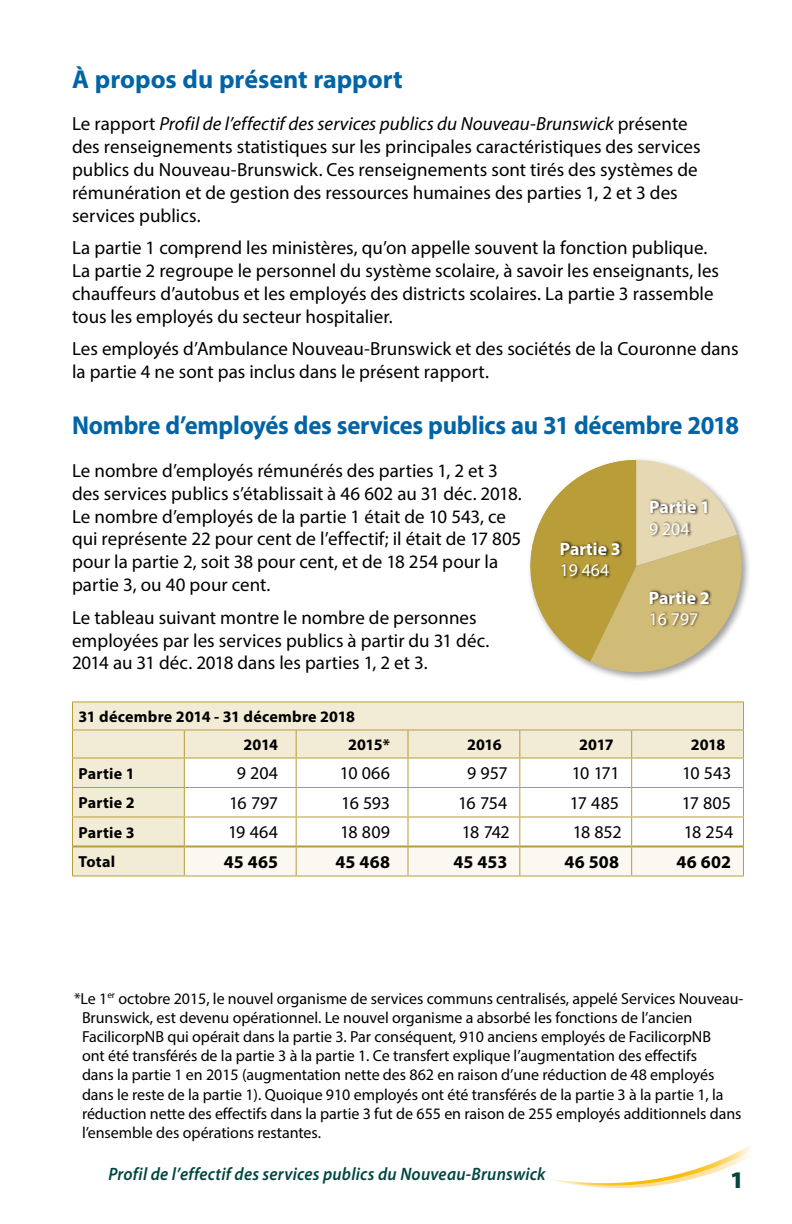
<style>
.page{position:relative;width:792px;height:1224px;background:#fff}
.page>*{position:absolute;margin:0;border:0;box-sizing:border-box;transform-origin:0 0}
.t1{font:700 26px "Myriad Pro";letter-spacing:-.01em;color:#0064a7;scale:.95 1}
.t2{font:700 26px "Myriad Pro";letter-spacing:-.01em;color:#0064a7}
.t3{font:900 24px "Myriad Pro";color:#00463f}
.t4{font:19px/22.8px "Myriad Pro";color:#000}
.t5{font:18px "Myriad Pro";letter-spacing:-.02em;color:#000}
.t6{font:italic 600 18px "Myriad Pro";letter-spacing:.015em;color:#00463f;scale:.94 1}
.t7{font:700 18px "Myriad Pro";letter-spacing:.005em;color:#000}
.t8{font:700 17.8px "Myriad Pro";color:#fff}
.t9{font:17.8px "Myriad Pro";color:#fff}
.t10{font:16px/19.2px "Myriad Pro";letter-spacing:-.005em;color:#000}
.t11{font:700 16px/28px "Myriad Pro";letter-spacing:.01em;color:#000}
.s1{font-style:italic}
</style>
<div class="page">
<svg style="left:552px;top:1145px;width:198px;height:43px"></svg>
<div style="left:73px;top:702px;width:111px;height:173px;background:#f2ebd6"></div>
<hr style="left:72px;top:787px;width:112px;height:1px;background:#b89d38">
<hr style="left:72px;top:816px;width:112px;height:1px;background:#b89d38">
<hr style="left:72px;top:757px;width:112px;height:1px;background:#b89d38">
<hr style="left:72px;top:875px;width:112px;height:1px;background:#b89d38">
<hr style="left:72px;top:701px;width:112px;height:1px;background:#b89d38">
<svg style="left:72px;top:702px;width:1px;height:173px"></svg>
<hr style="left:184px;top:701px;width:112px;height:1px;background:#b89d38">
<hr style="left:296px;top:701px;width:112px;height:1px;background:#b89d38">
<hr style="left:408px;top:701px;width:112px;height:1px;background:#b89d38">
<hr style="left:520px;top:701px;width:112px;height:1px;background:#b89d38">
<hr style="left:632px;top:701px;width:112px;height:1px;background:#b89d38">
<hr style="left:72px;top:729px;width:112px;height:1px;background:#b89d38">
<svg style="left:184px;top:702px;width:560px;height:174px"></svg>
<hr style="left:73px;top:845px;width:111px;height:2px;background:#b89d38">
<hr style="left:184px;top:845px;width:112px;height:2px;background:#b89d38">
<hr style="left:296px;top:845px;width:112px;height:2px;background:#b89d38">
<hr style="left:408px;top:845px;width:112px;height:2px;background:#b89d38">
<hr style="left:520px;top:845px;width:112px;height:2px;background:#b89d38">
<hr style="left:632px;top:845px;width:111px;height:2px;background:#b89d38">
<div style="left:527px;top:456px;width:224px;height:225px;background:#000;opacity:.39"></div>
<svg style="left:527px;top:460px;width:2px;height:213px"></svg>
<svg style="left:529px;top:459px;width:215px;height:214px"></svg>
<h1 class="t2" style="left:72px;top:62px;width:332px">À propos du présent rapport</h1>
<p class="t4" style="left:72px;top:112px;width:630px">Le rapport <span class="s1">Profil de l’effectif des services publics du Nouveau-Brunswick</span> présente des renseignements statistiques sur les principales caractéristiques des services publics du Nouveau-Brunswick. Ces renseignements sont tirés des systèmes de rémunération et de gestion des ressources humaines des parties 1, 2 et 3 des services publics.</p>
<p class="t4" style="left:72px;top:236px;width:649px">La partie 1 comprend les ministères, qu’on appelle souvent la fonction publique.<br>La partie 2 regroupe le personnel du système scolaire, à savoir les enseignants, les chauffeurs d’autobus et les employés des districts scolaires. La partie 3 rassemble tous les employés du secteur hospitalier.</p>
<p class="t4" style="left:72px;top:337px;width:668px">Les employés d’Ambulance Nouveau-Brunswick et des sociétés de la Couronne dans la partie 4 ne sont pas inclus dans le présent rapport.</p>
<h1 class="t1" style="left:72px;top:409px;width:704px">Nombre d’employés des services publics au 31 décembre 2018</h1>
<p class="t4" style="left:72px;top:459px;width:451px">Le nombre d’employés rémunérés des parties 1, 2 et 3 des services publics s’établissait à 46 602 au 31 déc. 2018.<br>Le nombre d’employés de la partie 1 était de 10 543, ce qui représente 22 pour cent de l’effectif; il était de 17 805 pour la partie 2, soit 38 pour cent, et de 18 254 pour la partie 3, ou 40 pour cent.</p>
<p class="t4" style="left:72px;top:606px;width:419px">Le tableau suivant montre le nombre de personnes employées par les services publics à partir du 31 déc.<br>2014 au 31 déc. 2018 dans les parties 1, 2 et 3.</p>
<p class="t11" style="left:244px;top:702px;width:113px;text-indent:-165px">31 décembre 2014 - 31 décembre 2018<br>2014</p>
<p class="t8" style="left:649px;top:496px;width:62px">Partie 1</p>
<p class="t9" style="left:649px;top:518px;width:42px">9 204</p>
<p class="t8" style="left:560px;top:537px;width:62px">Partie 3</p>
<p class="t9" style="left:560px;top:559px;width:51px">19 464</p>
<p class="t8" style="left:649px;top:586px;width:62px">Partie 2</p>
<p class="t9" style="left:649px;top:608px;width:51px">16 797</p>
<p class="t11" style="left:348px;top:730px;width:43px">2015*</p>
<p class="t11" style="left:467px;top:730px;width:36px">2016</p>
<p class="t11" style="left:579px;top:730px;width:36px">2017</p>
<p class="t11" style="left:691px;top:730px;width:36px">2018</p>
<p class="t11" style="left:78px;top:759px;width:58px">Partie 1</p>
<p class="t5" style="left:237px;top:762px;width:43px">9 204</p>
<p class="t5" style="left:340px;top:762px;width:52px">10 066</p>
<p class="t5" style="left:467px;top:762px;width:42px">9 957</p>
<p class="t5" style="left:572px;top:762px;width:49px">10 171</p>
<p class="t5" style="left:682px;top:762px;width:51px">10 543</p>
<p class="t11" style="left:78px;top:788px;width:58px">Partie 2</p>
<p class="t5" style="left:229px;top:792px;width:50px">16 797</p>
<p class="t5" style="left:341px;top:792px;width:50px">16 593</p>
<p class="t5" style="left:458px;top:792px;width:51px">16 754</p>
<p class="t5" style="left:570px;top:792px;width:51px">17 485</p>
<p class="t5" style="left:682px;top:792px;width:51px">17 805</p>
<p class="t11" style="left:78px;top:818px;width:58px">Partie 3</p>
<p class="t5" style="left:228px;top:821px;width:52px">19 464</p>
<p class="t5" style="left:340px;top:821px;width:51px">18 809</p>
<p class="t5" style="left:462px;top:821px;width:49px">18 742</p>
<p class="t5" style="left:573px;top:821px;width:51px">18 852</p>
<p class="t5" style="left:684px;top:821px;width:51px">18 254</p>
<p class="t11" style="left:78px;top:847px;width:38px">Total</p>
<p class="t7" style="left:224px;top:850px;width:56px">45 465</p>
<p class="t7" style="left:335px;top:850px;width:56px">45 468</p>
<p class="t7" style="left:454px;top:850px;width:55px">45 453</p>
<p class="t7" style="left:565px;top:850px;width:56px">46 508</p>
<p class="t7" style="left:677px;top:850px;width:56px">46 602</p>
<p class="t10" style="left:82px;top:988px;width:663px;text-indent:-8px">*Le 1<sup>er</sup> octobre 2015, le nouvel organisme de services communs centralisés, appelé Services Nouveau-Brunswick, est devenu opérationnel. Le nouvel organisme a absorbé les fonctions de l’ancien FacilicorpNB qui opérait dans la partie 3. Par conséquent, 910 anciens employés de FacilicorpNB<br>ont été transférés de la partie 3 à la partie 1. Ce transfert explique l’augmentation des effectifs<br>dans la partie 1 en 2015 (augmentation nette des 862 en raison d’une réduction de 48 employés dans le reste de la partie 1). Quoique 910 employés ont été transférés de la partie 3 à la partie 1, la réduction nette des effectifs dans la partie 3 fut de 655 en raison de 255 employés additionnels dans l’ensemble des opérations restantes.</p>
<p class="t6" style="left:108px;top:1163px;width:467px">Profil de l’effectif des services publics du Nouveau-Brunswick</p>
<p class="t3" style="left:730px;top:1164px;width:15px">1</p>
</div>
